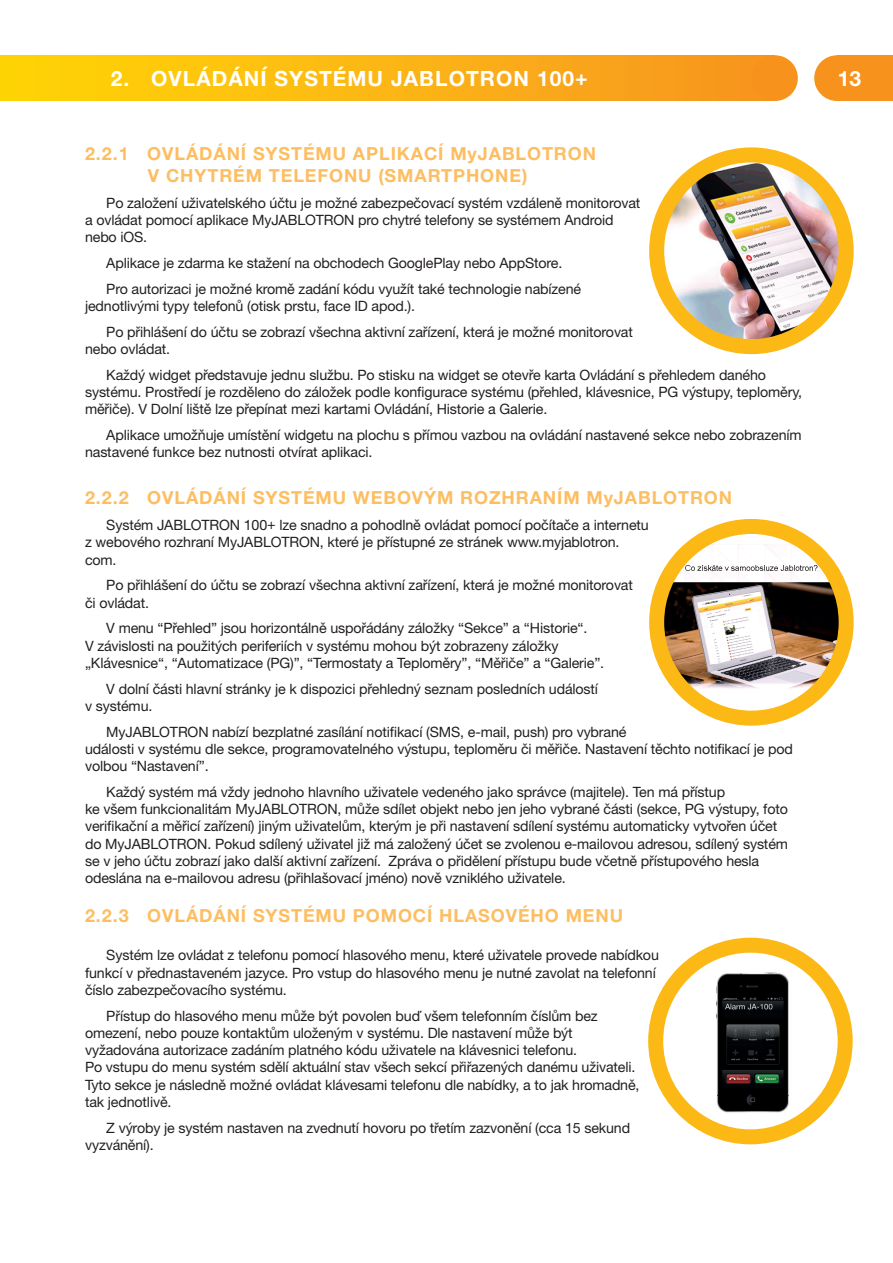
<style>
.page{position:relative;width:893px;height:1263px;background:#fff}
.page>*{position:absolute;margin:0;border:0;box-sizing:border-box;transform-origin:0 0}
.t1{font:700 21px "Helvetica Neue CE";letter-spacing:.05em;color:#fff}
.t2{font:700 18px/21.6px "Helvetica Neue LT Pro";letter-spacing:.05em;color:#fdbe62;text-align:center}
.t3{font:14.25px/17.2px "Helvetica Neue LT Pro";letter-spacing:-.01em;color:#231f20}
</style>
<div class="page">
<div style="left:837px;top:55px;width:56px;height:46px;background:#f7931d"></div>
<div style="left:814px;top:55px;width:46px;height:46px;background:#f7931d;border-radius:50%"></div>
<div style="left:0;top:55px;width:775px;height:46px;background:linear-gradient(to right,#ffd606,#f79521)"></div>
<div style="left:752px;top:55px;width:46px;height:46px;background:#f7931d;border-radius:50%"></div>
<img style="left:649px;top:147px;width:205px;height:207px">
<svg style="left:648px;top:938px;width:205px;height:206px"></svg>
<svg style="left:649px;top:519px;width:205px;height:207px"></svg>
<h1 class="t1" style="left:111px;top:71px;width:478px">2. OVLÁDÁNÍ SYSTÉMU JABLOTRON 100+</h1>
<p class="t2" style="left:85px;top:145px;width:513px">2.2.1 OVLÁDÁNÍ SYSTÉMU APLIKACÍ MyJABLOTRON<br>V CHYTRÉM TELEFONU (SMARTPHONE)</p>
<p class="t3" style="left:85px;top:195px;width:557px;text-indent:21px">Po založení uživatelského účtu je možné zabezpečovací systém vzdáleně monitorovat a ovládat pomocí aplikace MyJABLOTRON pro chytré telefony se systémem Android nebo iOS.</p>
<p class="t3" style="left:106px;top:251px;width:476px;line-height:25.8px">Aplikace je zdarma ke stažení na obchodech GooglePlay nebo AppStore.<br>Pro autorizaci je možné kromě zadání kódu využít také technologie nabízené</p>
<p class="t3" style="left:106px;top:294px;width:528px;line-height:25.8px;text-indent:-21px">jednotlivými typy telefonů (otisk prstu, face ID apod.).<br>Po přihlášení do účtu se zobrazí všechna aktivní zařízení, která je možné monitorovat</p>
<p class="t3" style="left:106px;top:337px;width:661px;line-height:25.8px;text-indent:-21px">nebo ovládat.<br>Každý widget představuje jednu službu. Po stisku na widget se otevře karta Ovládání s přehledem daného</p>
<p class="t3" style="left:85px;top:385px;width:719px">systému. Prostředí je rozděleno do záložek podle konfigurace systému (přehled, klávesnice, PG výstupy, teploměry, měřiče). V Dolní liště lze přepínat mezi kartami Ovládání, Historie a Galerie.</p>
<p class="t3" style="left:85px;top:428px;width:718px;text-indent:21px">Aplikace umožňuje umístění widgetu na plochu s přímou vazbou na ovládání nastavené sekce nebo zobrazením nastavené funkce bez nutnosti otvírat aplikaci.</p>
<p class="t2" style="left:85px;top:489px;width:649px">2.2.2 OVLÁDÁNÍ SYSTÉMU WEBOVÝM ROZHRANÍM MyJABLOTRON</p>
<p class="t3" style="left:85px;top:518px;width:565px;text-indent:21px">Systém JABLOTRON 100+ lze snadno a pohodlně ovládat pomocí počítače a internetu z webového rozhraní MyJABLOTRON, které je přístupné ze stránek www.myjablotron. com.</p>
<p class="t3" style="left:85px;top:578px;width:549px;text-indent:21px">Po přihlášení do účtu se zobrazí všechna aktivní zařízení, která je možné monitorovat či ovládat.</p>
<p class="t3" style="left:85px;top:621px;width:521px;text-indent:21px">V menu “Přehled” jsou horizontálně uspořádány záložky “Sekce” a “Historie“.<br>V závislosti na použitých periferiích v systému mohou být zobrazeny záložky „Klávesnice“, “Automatizace (PG)”, “Termostaty a Teploměry”, “Měřiče” a “Galerie”.</p>
<p class="t3" style="left:85px;top:681px;width:515px;text-indent:21px">V dolní části hlavní stránky je k dispozici přehledný seznam posledních událostí v systému.</p>
<p class="t3" style="left:85px;top:724px;width:709px;text-indent:21px">MyJABLOTRON nabízí bezplatné zasílání notifikací (SMS, e-mail, push) pro vybrané<br>události v systému dle sekce, programovatelného výstupu, teploměru či měřiče. Nastavení těchto notifikací je pod volbou “Nastavení”.</p>
<p class="t3" style="left:85px;top:785px;width:704px;text-indent:21px">Každý systém má vždy jednoho hlavního uživatele vedeného jako správce (majitele). Ten má přístup<br>ke všem funkcionalitám MyJABLOTRON, může sdílet objekt nebo jen jeho vybrané části (sekce, PG výstupy, foto verifikační a měřicí zařízení) jiným uživatelům, kterým je při nastavení sdílení systému automaticky vytvořen účet do MyJABLOTRON. Pokud sdílený uživatel již má založený účet se zvolenou e-mailovou adresou, sdílený systém se v jeho účtu zobrazí jako další aktivní zařízení. Zpráva o přidělení přístupu bude včetně přístupového hesla odeslána na e-mailovou adresu (přihlašovací jméno) nově vzniklého uživatele.</p>
<p class="t2" style="left:85px;top:906px;width:539px">2.2.3 OVLÁDÁNÍ SYSTÉMU POMOCÍ HLASOVÉHO MENU</p>
<p class="t3" style="left:85px;top:948px;width:575px;text-indent:21px">Systém lze ovládat z telefonu pomocí hlasového menu, které uživatele provede nabídkou funkcí v přednastaveném jazyce. Pro vstup do hlasového menu je nutné zavolat na telefonní číslo zabezpečovacího systému.</p>
<p class="t3" style="left:85px;top:1008px;width:556px;text-indent:21px">Přístup do hlasového menu může být povolen buď všem telefonním číslům bez omezení, nebo pouze kontaktům uloženým v systému. Dle nastavení může být vyžadována autorizace zadáním platného kódu uživatele na klávesnici telefonu.<br>Po vstupu do menu systém sdělí aktuální stav všech sekcí přiřazených danému uživateli.<br>Tyto sekce je následně možné ovládat klávesami telefonu dle nabídky, a to jak hromadně, tak jednotlivě.</p>
<p class="t3" style="left:85px;top:1120px;width:547px;text-indent:21px">Z výroby je systém nastaven na zvednutí hovoru po třetím zazvonění (cca 15 sekund vyzvánění).</p>
<h1 class="t1" style="left:838px;top:71px;width:25px">13</h1>
</div>
